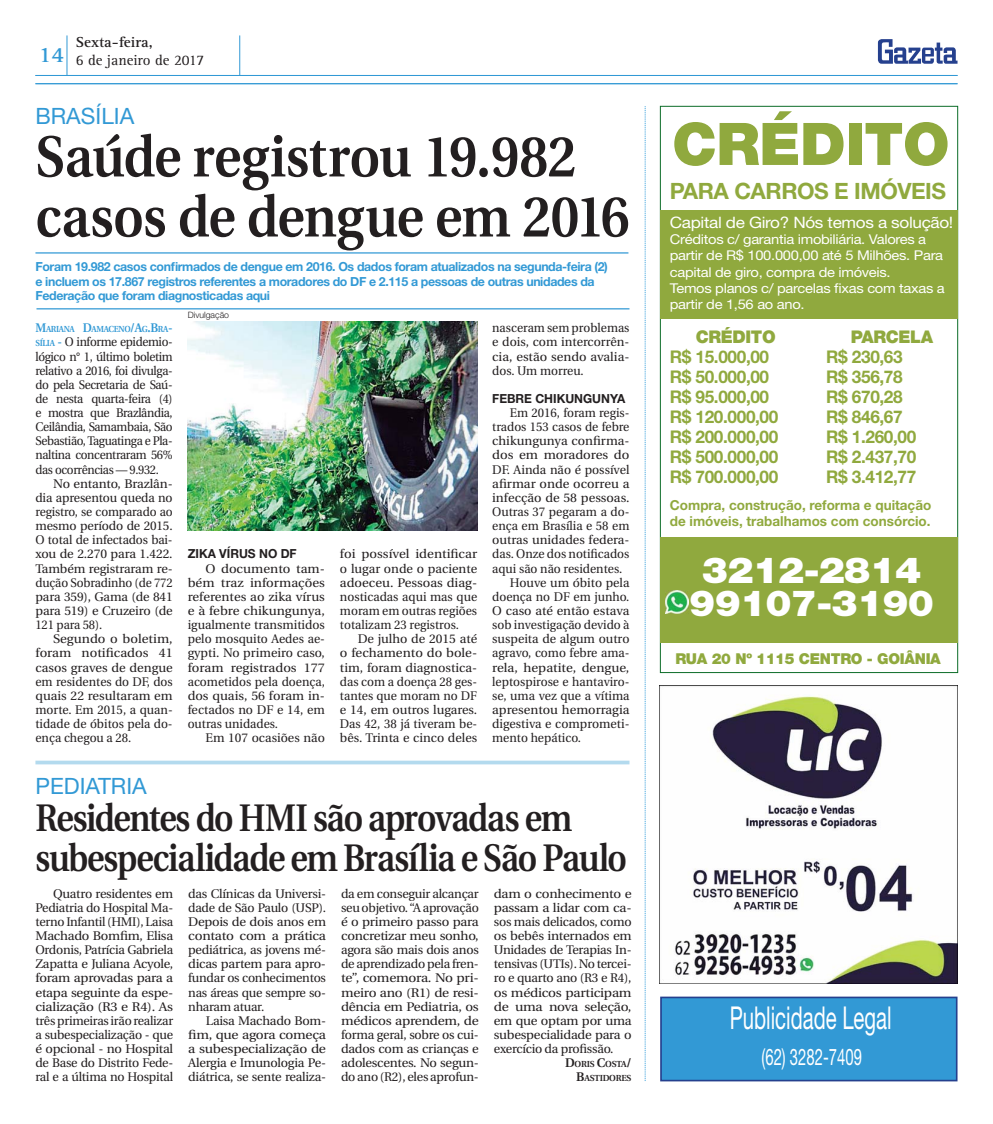
<style>
.page{position:relative;width:993px;height:1124px;background:#fff}
.page>*{position:absolute;margin:0;border:0;box-sizing:border-box;transform-origin:0 0}
.t1{font:900 58.75px "Helvetica Neue";letter-spacing:-.01em;color:#90a93e}
.t2{font:600 57.75px/60px "Utopia";letter-spacing:-.015em;color:#231f20;scale:.91 1}
.t3{font:600 38.38px/39.6px "Utopia";letter-spacing:-.04em;color:#231f20;scale:.87 1}
.t4{font:900 36px/32.5px "Helvetica Neue";letter-spacing:-.02em;color:#fff;text-align:center;scale:1.09 1}
.t5{font:31.5px "Helvetica Neue";color:#fff;scale:.64 1}
.t6{font:22.88px "Helvetica Neue";color:#fff;scale:.65 1}
.t7{font:700 22.5px "Helvetica Neue";letter-spacing:-.02em;color:#90a93e}
.t8{font:22.5px "Helvetica Neue";color:#3299d5}
.t9{font:700 17.5px/20px "Helvetica Neue";letter-spacing:-.02em;color:#90a93e}
.t10{font:900 17.5px "Helvetica Neue";letter-spacing:-.02em;color:#90a93e}
.t11{font:15.75px "Helvetica Neue";letter-spacing:-.02em;color:#fff;scale:1.09 1}
.t12{font:15px/18px "Rotis Serif";color:#231f20}
.t13{font:900 15px "Helvetica Neue";letter-spacing:-.02em;color:#90a93e}
.t14{font:700 13.75px/16.2px "Helvetica Neue";color:#90a93e}
.t15{font:13.5px/16.2px "Helvetica Neue";letter-spacing:-.02em;color:#fff;scale:1.09 1}
.t16{font:12.5px/14.1px "Utopia";color:#231f20;text-align:justify}
.t17{font:12.5px/14.1px "Utopia";color:#231f20;text-align:justify;scale:1.06 1}
.t18{font:12.5px/14.1px "Utopia";color:#231f20;text-align:justify;scale:.96 1}
.t19{font:12.5px/14.1px "Utopia";color:#231f20;text-align:justify;scale:1.08 1}
.t20{font:12.5px/14.1px "Utopia";color:#231f20;text-align:justify;scale:.94 1}
.t21{font:700 12.5px/14.1px "Helvetica Neue";letter-spacing:-.03em;color:#3299d5}
.t22{font:700 12.5px "Helvetica Neue";color:#231f20;scale:.96 1}
.t23{font:600 8.75px "Utopia";letter-spacing:-.045em;color:#3299d5;scale:.94 1}
.t24{font:600 8.75px/14.1px "Utopia";letter-spacing:-.03em;color:#231f20;text-align:right}
.t25{font:300 8.75px "Helvetica Neue";color:#231f20}
.s1{font-weight:700}
.s2{font-size:12.5px}
.s3{font-weight:600;font-size:8.75px;color:#3299d5}
.s4{font-weight:600;color:#3299d5}
</style>
<div class="page">
<svg style="left:877px;top:39px;width:80px;height:25px"></svg>
<hr style="left:67px;top:35px;width:1px;height:40px;background:#3299d5">
<hr style="left:239px;top:35px;width:1px;height:40px;background:#3299d5">
<hr style="left:35px;top:83px;width:922px;height:1px;background:#3299d5">
<hr style="left:35px;top:75px;width:922px;height:1px;background:#3299d5">
<div style="left:660px;top:210px;width:297px;height:108px;background:#90a93e"></div>
<div style="left:660px;top:537px;width:297px;height:105px;background:#90a93e"></div>
<img style="left:665px;top:590px;width:23px;height:23px">
<img style="left:659px;top:685px;width:298px;height:298px">
<hr style="left:35px;top:252px;width:593px;height:1px;background:#3299d5">
<hr style="left:36px;top:308px;width:593px;height:1px;background:#3299d5">
<div style="left:660px;top:997px;width:296px;height:83px;background:#3299d5"></div>
<div style="left:660px;top:996px;width:297px;height:85px;border:2px solid #25408e"></div>
<svg style="left:644px;top:106px;width:1px;height:975px"></svg>
<svg style="left:35px;top:760px;width:594px;height:4px;background:#bfe0f0"></svg>
<img style="left:188px;top:321px;width:289px;height:209px">
<p class="t12" style="left:39px;top:34px;width:167px;text-indent:37px"><span class="s1">Sexta-feira,<br></span><sup>14</sup> 6 de janeiro de 2017</p>
<h3 class="t8" style="left:35px;top:108px;width:100px">BRASÍLIA</h3>
<h2 class="t2" style="left:35px;top:132px;width:654px">Saúde registrou 19.982 casos de dengue em 2016</h2>
<p class="t21" style="left:35px;top:261px;width:573px">Foram 19.982 casos confirmados de dengue em 2016. Os dados foram atualizados na segunda-feira (2) e incluem os 17.867 registros referentes a moradores do DF e 2.115 a pessoas de outras unidades da<br>Federação que foram diagnosticadas aqui</p>
<p class="t23" style="left:35px;top:326px;width:147px"><span class="s2">M</span>ARIANA <span class="s2">D</span>AMACENO<span class="s2">/A</span>G<span class="s2">.B</span>RA<span class="s2">-</span></p>
<p class="t20" style="left:35px;top:336px;width:147px"><span class="s3">SÍLIA</span> <span class="s4">-</span> O informe epidemio&shy;lógico n° 1, último boletim relativo a 2016, foi divulga&shy;do pela Secretaria de Saú&shy;de nesta quarta-feira (4) e mostra que Brazlândia, Ceilândia, Samambaia, São Sebastião, Taguatinga e Pla&shy;naltina concentraram 56% das ocorrências — 9.932.</p>
<p class="t16" style="left:35px;top:477px;width:139px;text-indent:18px">No entanto, Brazlân&shy;dia apresentou queda no registro, se comparado ao mesmo período de 2015.<br>O total de infectados bai&shy;xou de 2.270 para 1.422.<br>Também registraram re&shy;dução Sobradinho (de 772 para 359), Gama (de 841 para 519) e Cruzeiro (de 121 para 58).</p>
<p class="t17" style="left:35px;top:633px;width:131px;text-indent:18px">Segundo o boletim, foram notificados 41 casos graves de dengue em residentes do DF, dos quais 22 resultaram em morte. Em 2015, a quan&shy;tidade de óbitos pela do&shy;ença chegou a 28.</p>
<h3 class="t8" style="left:35px;top:778px;width:113px">PEDIATRIA</h3>
<p class="t25" style="left:188px;top:311px;width:43px">Divulgação</p>
<p class="t22" style="left:188px;top:549px;width:115px">ZIKA VÍRUS NO DF</p>
<p class="t17" style="left:188px;top:562px;width:131px;text-indent:18px">O documento tam&shy;bém traz informações referentes ao zika vírus e à febre chikungunya, igualmente transmitidos pelo mosquito Aedes ae&shy;gypti. No primeiro caso, foram registrados 177 acometidos pela doença, dos quais, 56 foram in&shy;fectados no DF e 14, em outras unidades.</p>
<p class="t16" style="left:205px;top:731px;width:121px">Em 107 ocasiões não</p>
<p class="t17" style="left:340px;top:548px;width:131px">foi possível identificar o lugar onde o paciente adoeceu. Pessoas diag&shy;nosticadas aqui mas que moram em outras regiões totalizam 23 registros.</p>
<p class="t16" style="left:340px;top:633px;width:139px;text-indent:18px">De julho de 2015 até o fechamento do bole&shy;tim, foram diagnostica&shy;das com a doença 28 ges&shy;tantes que moram no DF e 14, em outros lugares.<br>Das 42, 38 já tiveram be&shy;bês. Trinta e cinco deles</p>
<p class="t18" style="left:492px;top:322px;width:144px">nasceram sem problemas e dois, com intercorrên&shy;cia, estão sendo avalia&shy;dos. Um morreu.</p>
<p class="t22" style="left:492px;top:394px;width:140px">FEBRE CHIKUNGUNYA</p>
<p class="t18" style="left:510px;top:407px;width:126px">Em 2016, foram regis-</p>
<p class="t18" style="left:492px;top:421px;width:144px">trados 153 casos de febre</p>
<p class="t16" style="left:492px;top:435px;width:139px">chikungunya confirma-</p>
<p class="t17" style="left:492px;top:449px;width:131px">dos em moradores do</p>
<p class="t16" style="left:492px;top:463px;width:139px">DF. Ainda não é possível</p>
<p class="t16" style="left:492px;top:477px;width:139px">afirmar onde ocorreu a</p>
<p class="t16" style="left:492px;top:491px;width:139px">infecção de 58 pessoas.</p>
<p class="t18" style="left:492px;top:505px;width:144px">Outras 37 pegaram a do-</p>
<p class="t18" style="left:492px;top:520px;width:144px">ença em Brasília e 58 em</p>
<p class="t16" style="left:492px;top:534px;width:139px">outras unidades federa-</p>
<p class="t18" style="left:492px;top:548px;width:144px">das. Onze dos notificados</p>
<p class="t18" style="left:492px;top:562px;width:137px">aqui são não residentes.</p>
<p class="t16" style="left:510px;top:576px;width:121px">Houve um óbito pela</p>
<p class="t18" style="left:492px;top:590px;width:144px">doença no DF em junho.</p>
<p class="t16" style="left:492px;top:604px;width:139px">O caso até então estava</p>
<p class="t18" style="left:492px;top:618px;width:144px">sob investigação devido à</p>
<p class="t16" style="left:492px;top:633px;width:139px">suspeita de algum outro</p>
<p class="t18" style="left:492px;top:647px;width:144px">agravo, como febre ama-</p>
<p class="t17" style="left:492px;top:661px;width:131px">rela, hepatite, dengue,</p>
<p class="t18" style="left:492px;top:675px;width:144px">leptospirose e hantaviro-</p>
<p class="t16" style="left:492px;top:689px;width:139px">se, uma vez que a vítima</p>
<p class="t16" style="left:492px;top:703px;width:139px">apresentou hemorragia</p>
<p class="t16" style="left:492px;top:717px;width:139px">digestiva e comprometi-</p>
<p class="t18" style="left:492px;top:731px;width:94px">mento hepático.</p>
<h3 class="t3" style="left:35px;top:801px;width:681px">Residentes do HMI são aprovadas em subespecialidade em Brasília e São Paulo</h3>
<p class="t16" style="left:35px;top:887px;width:139px;text-indent:18px">Quatro residentes em Pediatria do Hospital Ma&shy;terno Infantil (HMI), Laisa Machado Bomfim, Elisa Ordonis, Patrícia Gabriela Zapatta e Juliana Acyole, foram aprovadas para a etapa seguinte da espe&shy;cialização (R3 e R4). As três primeiras irão realizar a subespecialização - que é opcional - no Hospital de Base do Distrito Fede&shy;ral e a última no Hospital</p>
<p class="t16" style="left:188px;top:887px;width:139px">das Clínicas da Universi&shy;dade de São Paulo (USP).<br>Depois de dois anos em contato com a prática pediátrica, as jovens mé&shy;dicas partem para apro&shy;fundar os conhecimentos nas áreas que sempre so&shy;nharam atuar.</p>
<p class="t16" style="left:341px;top:887px;width:139px">da em conseguir alcançar seu objetivo. “A aprovação é o primeiro passo para concretizar meu sonho, agora são mais dois anos de aprendizado pela fren&shy;te”, comemora. No pri&shy;meiro ano (R1) de resi&shy;dência em Pediatria, os médicos aprendem, de forma geral, sobre os cui&shy;dados com as crianças e adolescentes. No segun&shy;do ano (R2), eles aprofun-</p>
<p class="t19" style="left:493px;top:887px;width:129px">dam o conhecimento e passam a lidar com ca&shy;sos mais delicados, como os bebês internados em Unidades de Terapias In&shy;tensivas (UTIs). No tercei&shy;ro e quarto ano (R3 e R4), os médicos participam de uma nova seleção, em que optam por uma subespecialidade para o exercício da profissão.</p>
<p class="t16" style="left:188px;top:1014px;width:139px;text-indent:18px">Laisa Machado Bom&shy;fim, que agora começa a subespecialização de Alergia e Imunologia Pe&shy;diátrica, se sente realiza-</p>
<p class="t24" style="left:565px;top:1058px;width:68px"><span class="s2">D</span>ORIS <span class="s2">C</span>OSTA<span class="s2">/<br>B</span>ASTIDORES</p>
<h1 class="t1" style="left:672px;top:123px;width:279px">CRÉDITO</h1>
<h3 class="t7" style="left:669px;top:183px;width:277px">PARA CARROS E IMÓVEIS</h3>
<p class="t11" style="left:669px;top:216px;width:261px">Capital de Giro? Nós temos a solução!</p>
<p class="t15" style="left:669px;top:232px;width:253px">Créditos c/ garantia imobiliária. Valores a partir de R$ 100.000,00 até 5 Milhões. Para capital de giro, compra de imóveis.<br>Temos planos c/ parcelas fixas com taxas a partir de 1,56 ao ano.</p>
<h3 class="t10" style="left:695px;top:330px;width:81px">CRÉDITO</h3>
<h3 class="t9" style="left:669px;top:348px;width:110px">R$ 15.000,00<br>R$ 50.000,00<br>R$ 95.000,00<br>R$ 120.000,00<br>R$ 200.000,00<br>R$ 500.000,00<br>R$ 700.000,00</h3>
<p class="t14" style="left:669px;top:498px;width:263px">Compra, construção, reforma e quitação de imóveis, trabalhamos com consórcio.</p>
<h3 class="t10" style="left:850px;top:330px;width:84px">PARCELA</h3>
<h3 class="t9" style="left:826px;top:348px;width:92px">R$ 230,63<br>R$ 356,78<br>R$ 670,28<br>R$ 846,67<br>R$ 1.260,00<br>R$ 2.437,70<br>R$ 3.412,77</h3>
<h3 class="t4" style="left:689px;top:557px;width:226px">3212-2814<br>99107-3190</h3>
<p class="t13" style="left:675px;top:653px;width:267px">RUA 20 Nº 1115 CENTRO - GOIÂNIA</p>
<h3 class="t5" style="left:729px;top:1006px;width:254px">Publicidade Legal</h3>
<h3 class="t6" style="left:761px;top:1048px;width:156px">(62) 3282-7409</h3>
</div>
